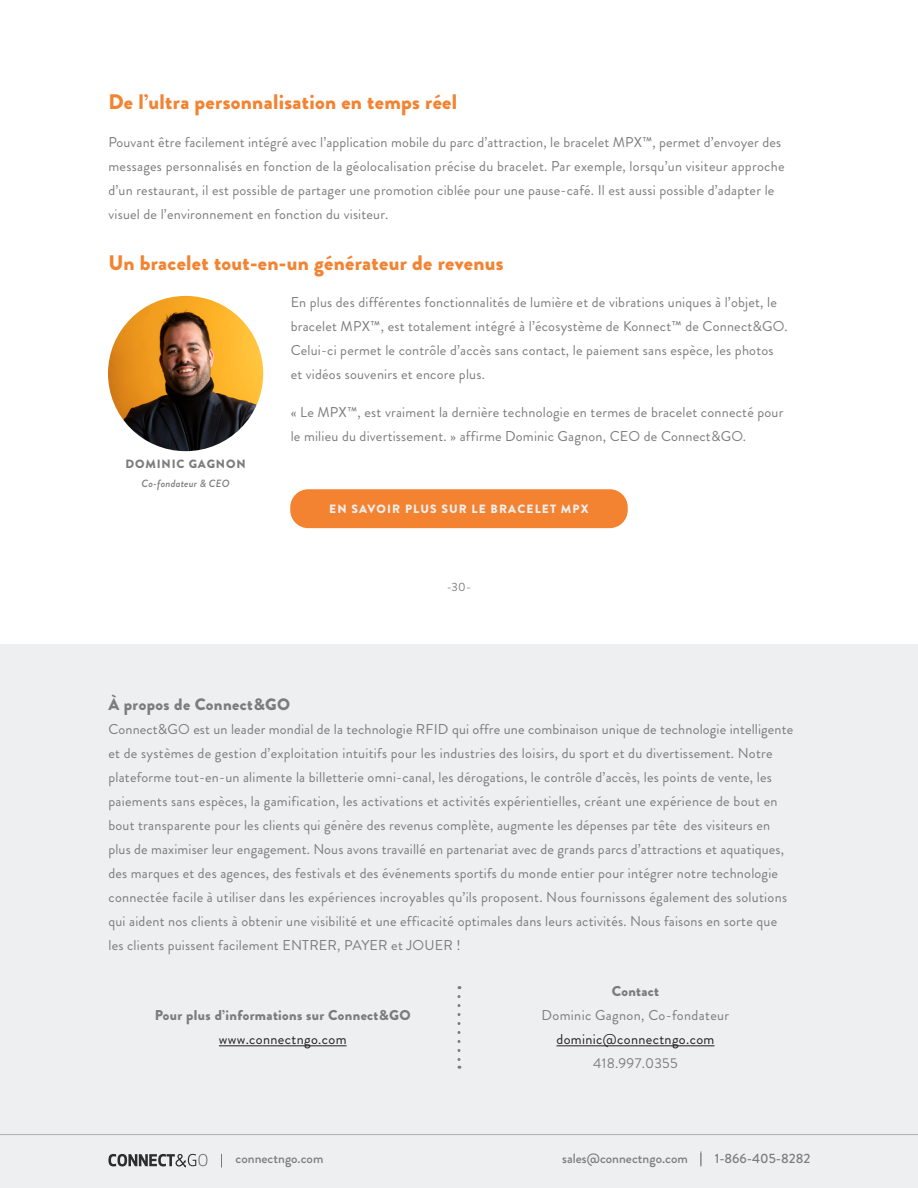
<style>
.page{position:relative;width:918px;height:1188px;background:#fff}
.page>*{position:absolute;margin:0;border:0;box-sizing:border-box;transform-origin:0 0}
.t1{font:900 21px "Brandon Grotesque";letter-spacing:.015em;color:#f38331}
.t2{font:900 16.5px "Brandon Grotesque";letter-spacing:.025em;color:#7c7c7c}
.t3{font:14.25px/24px "Brandon Grotesque";letter-spacing:.015em;color:#7c7c7c}
.t4{font:900 14.25px "Brandon Grotesque";letter-spacing:.025em;color:#7c7c7c}
.t5{font:14.25px "Brandon Grotesque";letter-spacing:.025em;color:#231f20}
.t6{font:500 13.5px "Brandon Grotesque";color:#7c7c7c}
.t7{font:900 12px "Brandon Grotesque";letter-spacing:.095em;color:#edeff0}
.t8{font:900 12px "Brandon Grotesque";letter-spacing:.07em;color:#7c7c7c}
.t9{font:12px "Brandon Grotesque";color:#7c7c7c}
.t10{font:italic 500 10.5px "Brandon Grotesque";letter-spacing:.015em;color:#7c7c7c}
</style>
<div class="page">
<div style="left:0;top:645px;width:918px;height:543px;background:#edeff0"></div>
<img style="left:108px;top:296px;width:155px;height:155px;border-radius:78px">
<svg style="left:458px;top:996px;width:2px;height:73px"></svg>
<hr style="left:219px;top:1045px;width:128px;height:1px;background:#231f20">
<hr style="left:556px;top:1045px;width:158px;height:1px;background:#231f20">
<div style="left:290px;top:489px;width:338px;height:39px;background:#f38331;border-radius:18px"></div>
<hr style="left:0;top:1134px;width:918px;height:1px;background:#7c7c7c">
<svg style="left:108px;top:1154px;width:99px;height:13px"></svg>
<svg style="left:221px;top:1154px;width:1px;height:13px"></svg>
<svg style="left:700px;top:1153px;width:1px;height:13px"></svg>
<p class="t1" style="left:108px;top:87px;width:350px">De l’ultra personnalisation en temps réel</p>
<p class="t3" style="left:108px;top:130px;width:678px">Pouvant être facilement intégré avec l’application mobile du parc d’attraction, le bracelet MPX™, permet d’envoyer des messages personnalisés en fonction de la géolocalisation précise du bracelet. Par exemple, lorsqu’un visiteur approche d’un restaurant, il est possible de partager une promotion ciblée pour une pause-café. Il est aussi possible d’adapter le visuel de l’environnement en fonction du visiteur.</p>
<p class="t1" style="left:108px;top:248px;width:397px">Un bracelet tout-en-un générateur de revenus</p>
<p class="t3" style="left:291px;top:291px;width:499px">En plus des différentes fonctionnalités de lumière et de vibrations uniques à l’objet, le bracelet MPX™, est totalement intégré à l’écosystème de Konnect™ de Connect&amp;GO.<br>Celui-ci permet le contrôle d’accès sans contact, le paiement sans espèce, les photos et vidéos souvenirs et encore plus.</p>
<p class="t3" style="left:291px;top:400px;width:494px">« Le MPX™, est vraiment la dernière technologie en termes de bracelet connecté pour le milieu du divertissement. » affirme Dominic Gagnon, CEO de Connect&amp;GO.</p>
<p class="t8" style="left:126px;top:456px;width:122px">DOMINIC GAGNON</p>
<p class="t10" style="left:142px;top:476px;width:89px">Co-fondateur &amp; CEO</p>
<p class="t7" style="left:329px;top:500px;width:261px">EN SAVOIR PLUS SUR LE BRACELET MPX</p>
<p class="t9" style="left:447px;top:578px;width:26px">-30-</p>
<p class="t2" style="left:108px;top:693px;width:183px">À propos de Connect&amp;GO</p>
<p class="t3" style="left:108px;top:717px;width:686px">Connect&amp;GO est un leader mondial de la technologie RFID qui offre une combinaison unique de technologie intelligente et de systèmes de gestion d’exploitation intuitifs pour les industries des loisirs, du sport et du divertissement. Notre plateforme tout-en-un alimente la billetterie omni-canal, les dérogations, le contrôle d’accès, les points de vente, les paiements sans espèces, la gamification, les activations et activités expérientielles, créant une expérience de bout en bout transparente pour les clients qui génère des revenus complète, augmente les dépenses par tête des visiteurs en plus de maximiser leur engagement. Nous avons travaillé en partenariat avec de grands parcs d’attractions et aquatiques, des marques et des agences, des festivals et des événements sportifs du monde entier pour intégrer notre technologie connectée facile à utiliser dans les expériences incroyables qu’ils proposent. Nous fournissons également des solutions qui aident nos clients à obtenir une visibilité et une efficacité optimales dans leurs activités. Nous faisons en sorte que les clients puissent facilement ENTRER, PAYER et JOUER !</p>
<p class="t4" style="left:155px;top:1005px;width:258px">Pour plus d’informations sur Connect&amp;GO</p>
<p class="t5" style="left:219px;top:1030px;width:129px">www.connectngo.com</p>
<p class="t4" style="left:612px;top:981px;width:49px">Contact</p>
<p class="t3" style="left:542px;top:1004px;width:189px">Dominic Gagnon, Co-fondateur</p>
<p class="t5" style="left:556px;top:1030px;width:160px">dominic@connectngo.com</p>
<p class="t3" style="left:593px;top:1052px;width:86px">418.997.0355</p>
<p class="t6" style="left:236px;top:1149px;width:89px">connectngo.com</p>
<p class="t6" style="left:562px;top:1149px;width:141px">sales@connectngo.com |</p>
<p class="t6" style="left:715px;top:1149px;width:97px">1-866-405-8282</p>
</div>
